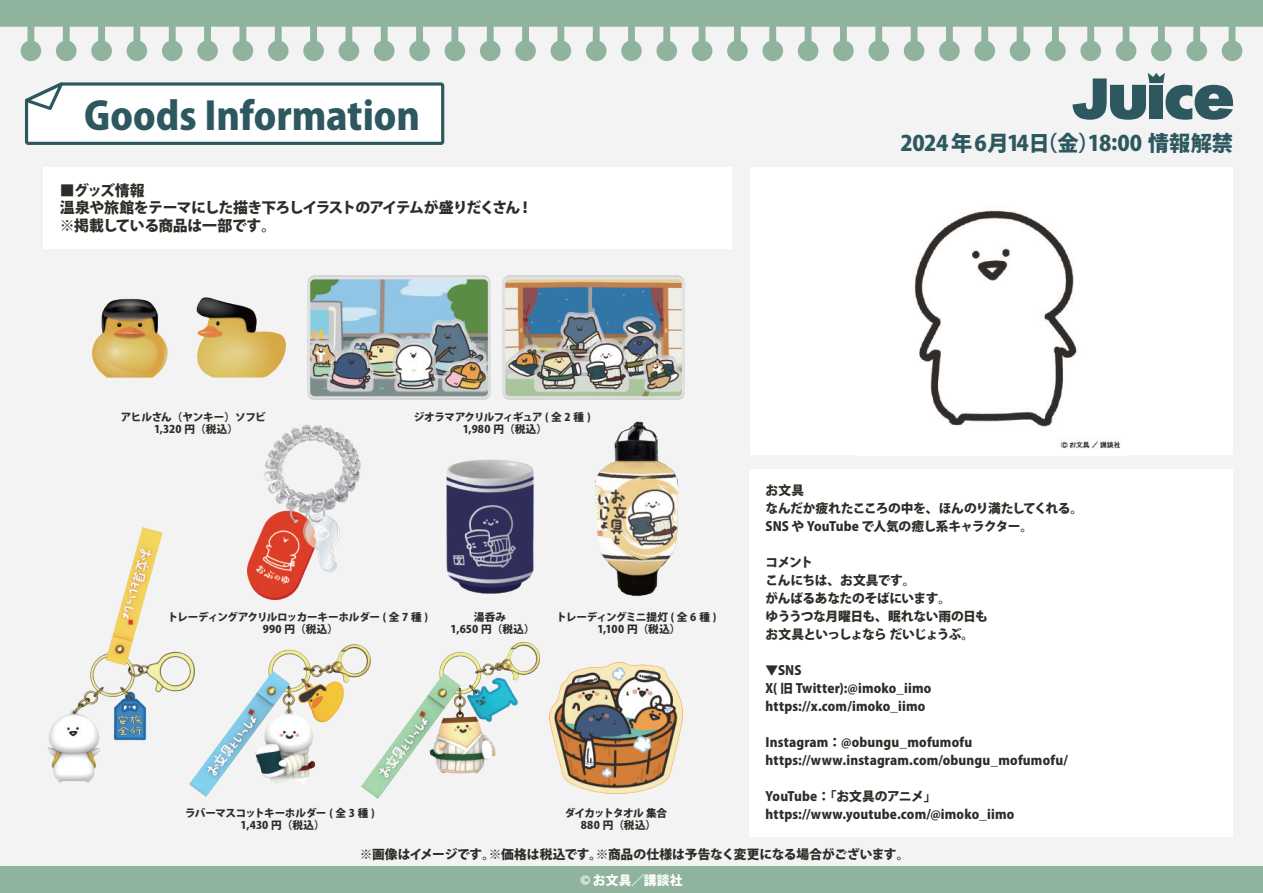
<style>
.page{position:relative;width:1263px;height:893px;background:#90b39e}
.page>*{position:absolute;margin:0;border:0;box-sizing:border-box;transform-origin:0 0}
.t1{font:800 38.25px "Koz Go Pro";letter-spacing:-.005em;color:#2d585f}
.t2{font:800 21.3px "Koz Go Pro";letter-spacing:-.01em;color:#2d585f}
.t3{font:800 14.85px/17.9px "Koz Go Pro";letter-spacing:-.05em;color:#2f2c27}
.t4{font:800 12.75px/18px "Koz Go Pro";letter-spacing:.005em;color:#2f2c27}
.t5{font:800 12.75px/18px "Koz Go Pro";letter-spacing:-.04em;color:#2f2c27}
.t6{font:800 12.75px/18px "Koz Go Pro";letter-spacing:-.03em;color:#2f2c27}
.t7{font:800 12.75px "Koz Go Pro";letter-spacing:-.015em;color:#2f2c27}
.t8{font:800 12.75px "Koz Go Pro";letter-spacing:.015em;color:#fff}
.t9{font:800 10.65px/12px "Koz Go Pro";letter-spacing:-.03em;color:#2f2c27;text-align:center}
.t10{font:800 10.65px/12px "Koz Go Pro";letter-spacing:-.065em;color:#2f2c27;text-align:center}
.t11{font:800 10.65px/12px "Koz Go Pro";letter-spacing:-.05em;color:#2f2c27;text-align:center}
</style>
<div class="page">
<div style="left:0;top:27px;width:1263px;height:839px;background:#f3f3f4"></div>
<svg style="left:22px;top:77px;width:424px;height:70px;background:#e7ebec"></svg>
<svg style="left:1072px;top:73px;width:161px;height:47px;background:#8aa1a5"></svg>
<div style="left:44px;top:167px;width:688px;height:82px;background:#fff"></div>
<div style="left:750px;top:167px;width:483px;height:288px;background:#fff"></div>
<img style="left:914px;top:210px;width:207px;height:239px">
<img style="left:91px;top:285px;width:194px;height:105px">
<img style="left:307px;top:276px;width:183px;height:123px">
<img style="left:502px;top:276px;width:183px;height:123px">
<img style="left:248px;top:413px;width:118px;height:186px">
<img style="left:48px;top:527px;width:146px;height:256px">
<img style="left:574px;top:413px;width:124px;height:192px">
<img style="left:447px;top:459px;width:86px;height:134px">
<img style="left:549px;top:662px;width:133px;height:131px">
<img style="left:189px;top:644px;width:172px;height:152px">
<img style="left:361px;top:643px;width:179px;height:155px">
<div style="left:750px;top:469px;width:483px;height:368px;background:#fff"></div>
<h1 class="t1" style="left:84px;top:91px;width:337px">Goods Information</h1>
<p class="t3" style="left:60px;top:182px;width:474px">■グッズ情報<br>温泉や旅館をテーマにした描き下ろしイラストのアイテムが盛りだくさん！※掲載している商品は一部です。</p>
<h2 class="t2" style="left:900px;top:130px;width:334px">2024年6月14日（金）18:00 情報解禁</h2>
<p class="t9" style="left:121px;top:412px;width:147px">アヒルさん（ヤンキー）ソフビ<br>1,320 円（税込）</p>
<p class="t10" style="left:414px;top:412px;width:178px">ジオラマアクリルフィギュア ( 全 2 種 )<br>1,980 円（税込）</p>
<p class="t9" style="left:168px;top:612px;width:262px">トレーディングアクリルロッカーキーホルダー ( 全 7 種 )<br>990 円（税込）</p>
<p class="t9" style="left:556px;top:612px;width:162px">トレーディングミニ提灯 ( 全 6 種 )<br>1,100 円（税込）</p>
<p class="t9" style="left:451px;top:612px;width:86px">湯呑み<br>1,650 円（税込）</p>
<p class="t9" style="left:185px;top:807px;width:191px">ラバーマスコットキーホルダー ( 全 3 種 )<br>1,430 円（税込）</p>
<p class="t11" style="left:565px;top:807px;width:104px">ダイカットタオル 集合<br>880 円（税込）</p>
<p class="t6" style="left:766px;top:483px;width:319px">お文具<br>なんだか疲れたこころの中を、ほんのり満たしてくれる。<br>SNS や YouTube で人気の癒し系キャラクター。</p>
<p class="t5" style="left:766px;top:555px;width:224px">コメント<br>こんにちは、お文具です。<br>がんばるあなたのそばにいます。<br>ゆううつな月曜日も、眠れない雨の日もお文具といっしょなら だいじょうぶ。</p>
<p class="t4" style="left:766px;top:663px;width:167px">▼SNS<br>X( 旧 Twitter):@imoko_iimo https://x.com/imoko_iimo</p>
<p class="t4" style="left:766px;top:735px;width:304px">Instagram：@obungu_mofumofu https://www.instagram.com/obungu_mofumofu/</p>
<p class="t4" style="left:766px;top:788px;width:250px">YouTube：「お文具のアニメ」https://www.youtube.com/@imoko_iimo</p>
<p class="t7" style="left:360px;top:846px;width:551px">※画像はイメージです。※価格は税込です。※商品の仕様は予告なく変更になる場合がございます。</p>
<p class="t8" style="left:580px;top:872px;width:104px">© お文具／講談社</p>
</div>
